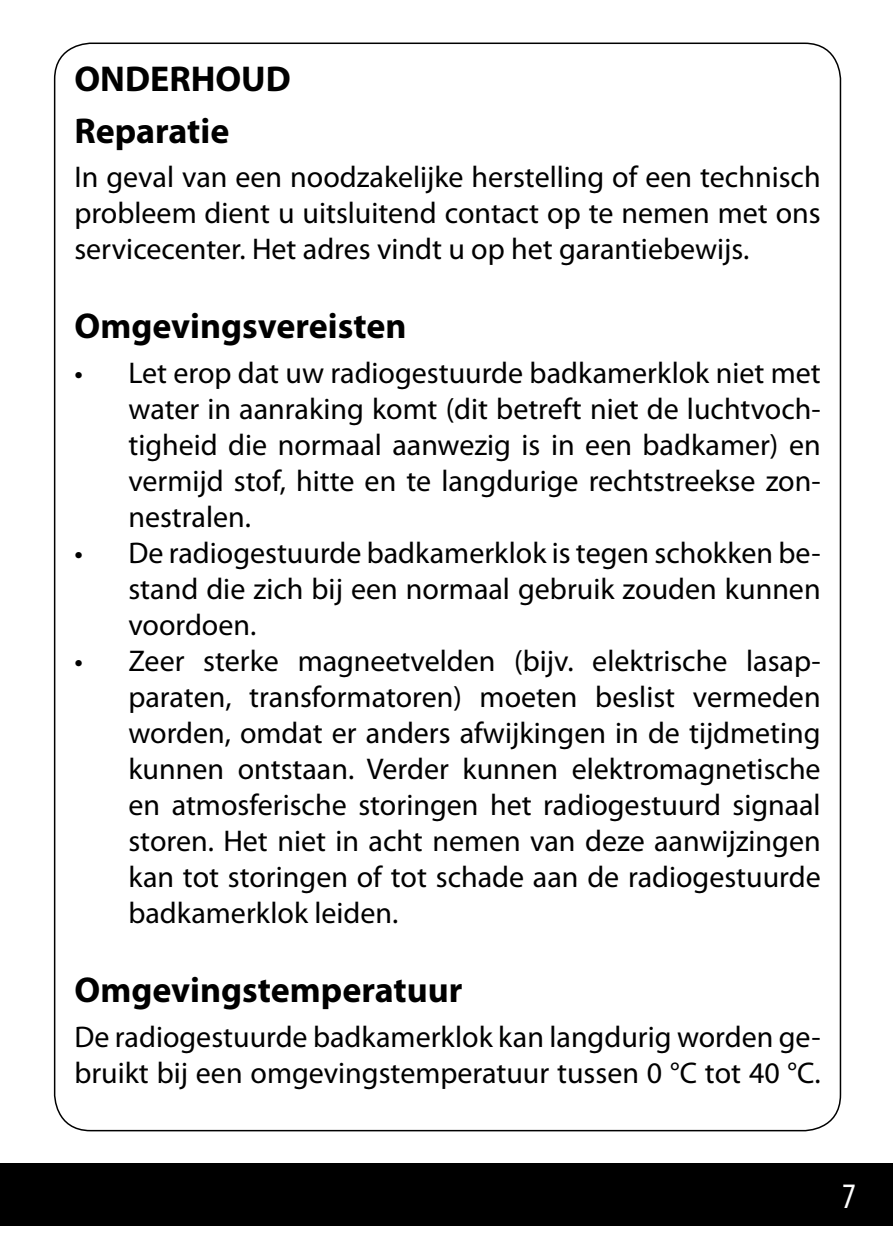
<style>
.page{position:relative;width:893px;height:1259px;background:#fff}
.page>*{position:absolute;margin:0;border:0;box-sizing:border-box;transform-origin:0 0}
.t1{font:700 36px/51.6px "Myriad Pro";color:#000}
.t2{font:condensed 36px "Myriad Pro";color:#fff}
.t3{font:30px/36px "Myriad Pro";color:#000;text-align:justify}
</style>
<div class="page">
<div style="left:0;top:1163px;width:893px;height:62px;background:#000"></div>
<p class="t1" style="left:74px;top:53px;width:218px">ONDERHOUD<br>Reparatie</p>
<p class="t3" style="left:74px;top:160px;width:748px">In geval van een noodzakelijke herstelling of een technisch probleem dient u uitsluitend contact op te nemen met ons servicecenter. Het adres vindt u op het garantiebewijs.</p>
<p class="t1" style="left:74px;top:301px;width:334px">Omgevingsvereisten</p>
<p class="t3" style="left:128px;top:355px;width:694px;text-indent:-54px">• Let erop dat uw radiogestuurde badkamerklok niet met water in aanraking komt (dit betreft niet de luchtvoch&shy;tigheid die normaal aanwezig is in een badkamer) en vermijd stof, hitte en te langdurige rechtstreekse zon&shy;nestralen.</p>
<p class="t3" style="left:128px;top:535px;width:694px;text-indent:-54px">• De radiogestuurde badkamerklok is tegen schokken be&shy;stand die zich bij een normaal gebruik zouden kunnen voordoen.</p>
<p class="t3" style="left:128px;top:643px;width:694px;text-indent:-54px">• Zeer sterke magneetvelden (bijv. elektrische lasap&shy;paraten, transformatoren) moeten beslist vermeden worden, omdat er anders afwijkingen in de tijdmeting kunnen ontstaan. Verder kunnen elektromagnetische en atmosferische storingen het radiogestuurd signaal storen. Het niet in acht nemen van deze aanwijzingen kan tot storingen of tot schade aan de radiogestuurde badkamerklok leiden.</p>
<p class="t1" style="left:74px;top:964px;width:389px">Omgevingstemperatuur</p>
<p class="t3" style="left:74px;top:1019px;width:748px">De radiogestuurde badkamerklok kan langdurig worden ge&shy;bruikt bij een omgevingstemperatuur tussen 0 °C tot 40 °C.</p>
<p class="t2" style="left:842px;top:1174px;width:15px">7</p>
</div>
